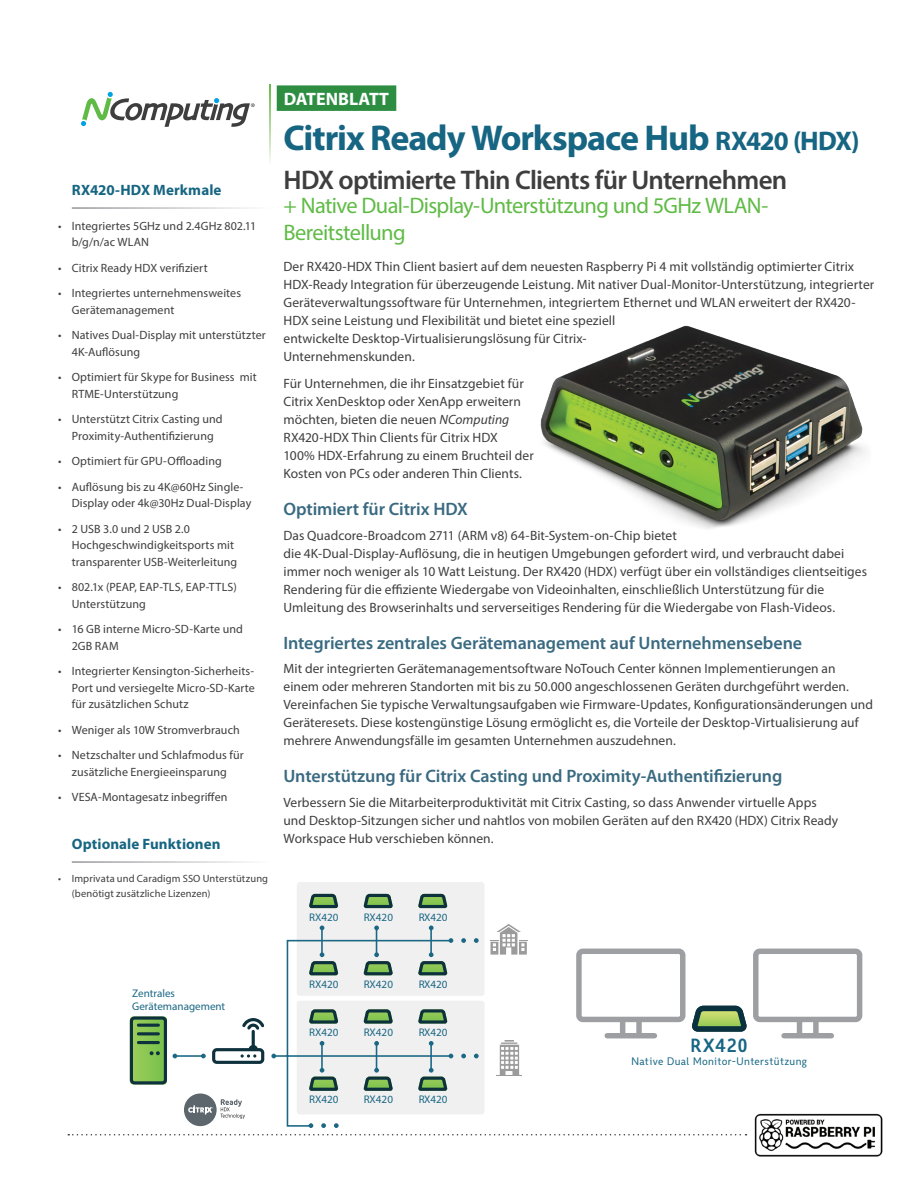
<style>
.page{position:relative;width:918px;height:1188px;background:#fff}
.page>*{position:absolute;margin:0;border:0;box-sizing:border-box;transform-origin:0 0}
.t1{font:700 36px "Myriad Pro";letter-spacing:-.03em;color:#166582}
.t2{font:600 27px "Myriad Pro";letter-spacing:-.03em;color:#3e3e3f}
.t3{font:22.5px/27px "Myriad Pro";letter-spacing:-.03em;color:#60bb46}
.t4{font:700 19.05px "Wayfinding Sans Rg";letter-spacing:.015em;color:#166683}
.t5{font:600 18px "Myriad Pro";letter-spacing:-.005em;color:#3a6a81}
.t6{font:700 18px "Myriad Pro";color:#fff}
.t7{font:700 15px "Myriad Pro";letter-spacing:.005em;color:#166582}
.t8{font:13.5px/18px "Myriad Pro";letter-spacing:.005em;color:#3e3e3f}
.t9{font:12px/16.5px "Myriad Pro";letter-spacing:.01em;color:#3e3e3f}
.t10{font:11.1px/13.4px "Myriad Pro";color:#1b6784}
.t11{font:10.95px "Wayfinding Sans Rg";letter-spacing:.035em;color:#166683}
.t12{font:10.5px/15px "Myriad Pro";letter-spacing:.015em;color:#3e3e3f}
.s1{font-size:27px}
.s2{font-style:italic}
</style>
<div class="page">
<svg style="left:81px;top:92px;width:174px;height:35px"></svg>
<svg style="left:269px;top:84px;width:2px;height:78px"></svg>
<div style="left:277px;top:85px;width:119px;height:26px;background:#2d8e42"></div>
<img style="left:540px;top:325px;width:326px;height:204px">
<img style="left:755px;top:1113px;width:127px;height:44px">
<svg style="left:68px;top:1134px;width:679px;height:2px"></svg>
<div style="left:297px;top:882px;width:188px;height:114px;background:#f0f0f0;border-radius:3px"></div>
<div style="left:297px;top:1001px;width:188px;height:114px;background:#f0f0f0;border-radius:3px"></div>
<div style="left:212px;top:1048px;width:52px;height:16px;border:3px solid #0e313e;border-radius:3px"></div>
<svg style="left:130px;top:1016px;width:37px;height:68px;background:#62964c"></svg>
<svg style="left:201px;top:1054px;width:5px;height:4px"></svg>
<hr style="left:175px;top:1055px;width:28px;height:2px;background:#1b6784">
<svg style="left:173px;top:1054px;width:4px;height:4px"></svg>
<svg style="left:461px;top:938px;width:5px;height:5px"></svg>
<svg style="left:474px;top:938px;width:5px;height:5px"></svg>
<svg style="left:418px;top:893px;width:30px;height:16px"></svg>
<svg style="left:363px;top:893px;width:30px;height:16px"></svg>
<svg style="left:309px;top:893px;width:29px;height:16px"></svg>
<svg style="left:490px;top:924px;width:38px;height:31px"></svg>
<svg style="left:461px;top:1054px;width:5px;height:4px"></svg>
<svg style="left:474px;top:1054px;width:5px;height:4px"></svg>
<img style="left:499px;top:1040px;width:21px;height:35px">
<div style="left:184px;top:1094px;width:33px;height:32px;background:#5c666c;border-radius:50%"></div>
<svg style="left:188px;top:1105px;width:25px;height:10px"></svg>
<svg style="left:220px;top:926px;width:233px;height:202px"></svg>
<div style="left:620px;top:1019px;width:5px;height:17px;background:#9d9fa2"></div>
<div style="left:636px;top:1019px;width:6px;height:17px;background:#9d9fa2"></div>
<div style="left:607px;top:1033px;width:47px;height:5px;background:#9d9fa2"></div>
<div style="left:576px;top:949px;width:109px;height:73px;border:5px solid #9d9fa2;border-radius:4px"></div>
<div style="left:797px;top:1019px;width:5px;height:17px;background:#9d9fa2"></div>
<div style="left:813px;top:1019px;width:6px;height:17px;background:#9d9fa2"></div>
<div style="left:784px;top:1033px;width:47px;height:5px;background:#9d9fa2"></div>
<div style="left:753px;top:949px;width:109px;height:73px;border:5px solid #9d9fa2;border-radius:4px"></div>
<svg style="left:692px;top:1005px;width:55px;height:27px"></svg>
<p class="t7" style="left:72px;top:180px;width:151px">RX420-HDX Merkmale</p>
<p class="t9" style="left:72px;top:217px;width:186px;text-indent:-14px">• Integriertes 5GHz und 2.4GHz 802.11 b/g/n/ac WLAN</p>
<p class="t9" style="left:58px;top:259px;width:151px">• Citrix Ready HDX verifiziert</p>
<p class="t9" style="left:72px;top:285px;width:171px;text-indent:-14px">• Integriertes unternehmensweites<br>Gerätemanagement</p>
<p class="t9" style="left:72px;top:327px;width:196px;text-indent:-14px">• Natives Dual-Display mit unterstützter<br>4K-Auflösung</p>
<p class="t9" style="left:72px;top:369px;width:186px;text-indent:-14px">• Optimiert für Skype for Business mit<br>RTME-Unterstützung</p>
<p class="t9" style="left:58px;top:411px;width:166px;text-align:center">• Unterstützt Citrix Casting und<br>Proximity-Authentifizierung</p>
<p class="t9" style="left:58px;top:453px;width:165px">• Optimiert für GPU-Offloading</p>
<p class="t9" style="left:72px;top:478px;width:181px;text-indent:-14px">• Auflösung bis zu 4K@60Hz Single-<br>Display oder 4k@30Hz Dual-Display</p>
<p class="t9" style="left:72px;top:520px;width:167px;text-indent:-14px">• 2 USB 3.0 und 2 USB 2.0<br>Hochgeschwindigkeitsports mit transparenter USB-Weiterleitung</p>
<p class="t9" style="left:72px;top:579px;width:167px;text-indent:-14px">• 802.1x (PEAP, EAP-TLS, EAP-TTLS)<br>Unterstützung</p>
<p class="t9" style="left:72px;top:621px;width:173px;text-indent:-14px">• 16 GB interne Micro-SD-Karte und<br>2GB RAM</p>
<p class="t9" style="left:72px;top:663px;width:185px;text-align:justify;text-indent:-14px">• Integrierter Kensington-Sicherheits-Port und versiegelte Micro-SD-Karte für zusätzlichen Schutz</p>
<p class="t9" style="left:58px;top:721px;width:183px">• Weniger als 10W Stromverbrauch</p>
<p class="t9" style="left:58px;top:747px;width:187px;text-align:center">• Netzschalter und Schlafmodus für zusätzliche Energieeinsparung</p>
<p class="t9" style="left:58px;top:789px;width:171px">• VESA-Montagesatz inbegriffen</p>
<p class="t7" style="left:72px;top:834px;width:150px">Optionale Funktionen</p>
<p class="t12" style="left:72px;top:871px;width:198px;text-indent:-14px">• Imprivata und Caradigm SSO Unterstützung (benötigt zusätzliche Lizenzen)</p>
<h3 class="t6" style="left:284px;top:87px;width:107px">DATENBLATT</h3>
<h1 class="t1" style="left:284px;top:114px;width:578px">Citrix Ready Workspace Hub <span class="s1">RX420 (HDX)</span></h1>
<h2 class="t2" style="left:284px;top:163px;width:505px">HDX optimierte Thin Clients für Unternehmen</h2>
<h3 class="t3" style="left:284px;top:192px;width:487px">+ Native Dual-Display-Unterstützung und 5GHz WLAN-<br>Bereitstellung</h3>
<p class="t8" style="left:284px;top:258px;width:592px">Der RX420-HDX Thin Client basiert auf dem neuesten Raspberry Pi 4 mit vollständig optimierter Citrix HDX-Ready Integration für überzeugende Leistung. Mit nativer Dual-Monitor-Unterstützung, integrierter Geräteverwaltungssoftware für Unternehmen, integriertem Ethernet und WLAN erweitert der RX420- HDX seine Leistung und Flexibilität und bietet eine speziell<br>entwickelte Desktop-Virtualisierungslösung für Citrix-<br>Unternehmenskunden.</p>
<p class="t8" style="left:284px;top:375px;width:252px">Für Unternehmen, die ihr Einsatzgebiet für Citrix XenDesktop oder XenApp erweitern möchten, bieten die neuen <span class="s2">NComputing </span>RX420-HDX Thin Clients für Citrix HDX<br>100% HDX-Erfahrung zu einem Bruchteil der Kosten von PCs oder anderen Thin Clients.</p>
<h3 class="t5" style="left:284px;top:498px;width:186px">Optimiert für Citrix HDX</h3>
<p class="t8" style="left:284px;top:526px;width:585px">Das Quadcore-Broadcom 2711 (ARM v8) 64-Bit-System-on-Chip bietet<br>die 4K-Dual-Display-Auflösung, die in heutigen Umgebungen gefordert wird, und verbraucht dabei immer noch weniger als 10 Watt Leistung. Der RX420 (HDX) verfügt über ein vollständiges clientseitiges Rendering für die effiziente Wiedergabe von Videoinhalten, einschließlich Unterstützung für die Umleitung des Browserinhalts und serverseitiges Rendering für die Wiedergabe von Flash-Videos.</p>
<h3 class="t5" style="left:284px;top:631px;width:520px">Integriertes zentrales Gerätemanagement auf Unternehmensebene</h3>
<p class="t8" style="left:284px;top:660px;width:591px">Mit der integrierten Gerätemanagementsoftware NoTouch Center können Implementierungen an einem oder mehreren Standorten mit bis zu 50.000 angeschlossenen Geräten durchgeführt werden.<br>Vereinfachen Sie typische Verwaltungsaufgaben wie Firmware-Updates, Konfigurationsänderungen und Geräteresets. Diese kostengünstige Lösung ermöglicht es, die Vorteile der Desktop-Virtualisierung auf mehrere Anwendungsfälle im gesamten Unternehmen auszudehnen.</p>
<h3 class="t5" style="left:284px;top:765px;width:500px">Unterstützung für Citrix Casting und Proximity-Authentifizierung</h3>
<p class="t8" style="left:284px;top:793px;width:556px">Verbessern Sie die Mitarbeiterproduktivität mit Citrix Casting, so dass Anwender virtuelle Apps und Desktop-Sitzungen sicher und nahtlos von mobilen Geräten auf den RX420 (HDX) Citrix Ready<br>Workspace Hub verschieben können.</p>
<p class="t10" style="left:309px;top:910px;width:31px">RX420</p>
<p class="t10" style="left:364px;top:910px;width:31px">RX420</p>
<p class="t10" style="left:418px;top:910px;width:31px">RX420</p>
<p class="t10" style="left:132px;top:986px;width:95px">Zentrales<br>Gerätemanagement</p>
<p class="t10" style="left:309px;top:977px;width:31px">RX420</p>
<p class="t10" style="left:364px;top:977px;width:31px">RX420</p>
<p class="t10" style="left:418px;top:977px;width:31px">RX420</p>
<p class="t10" style="left:309px;top:1026px;width:31px">RX420</p>
<p class="t10" style="left:364px;top:1026px;width:31px">RX420</p>
<p class="t10" style="left:418px;top:1026px;width:31px">RX420</p>
<p class="t10" style="left:309px;top:1093px;width:31px">RX420</p>
<p class="t10" style="left:364px;top:1093px;width:31px">RX420</p>
<p class="t10" style="left:418px;top:1093px;width:31px">RX420</p>
<h3 class="t4" style="left:690px;top:1033px;width:59px">RX420</h3>
<p class="t11" style="left:631px;top:1055px;width:177px">Native Dual Monitor-Unterstützung</p>
</div>
